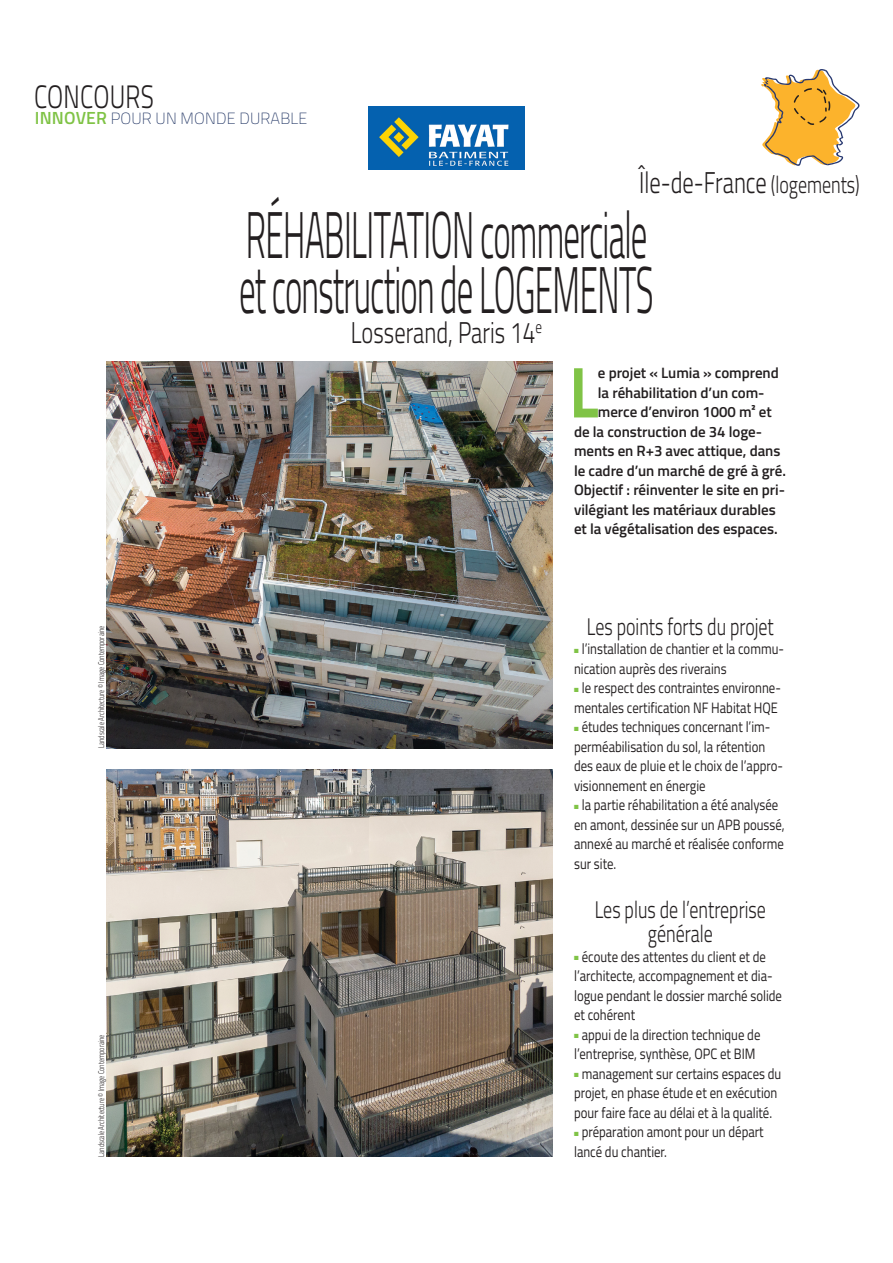
<style>
.page{position:relative;width:893px;height:1263px;background:#fff}
.page>*{position:absolute;margin:0;border:0;box-sizing:border-box;transform-origin:0 0}
.t1{font:700 72.3px "Titillium Web";color:#80c346;scale:.85 1}
.t2{font:300 66px/55.5px "Titillium Web";letter-spacing:-.025em;color:#231f20;scale:.5 1}
.t3{font:300 32.4px "Titillium Web";letter-spacing:.01em;color:#231f20;scale:.75 1}
.t4{font:300 30px "Titillium Web";color:#231f20;scale:.75 1}
.t5{font:300 24px/24px "Titillium Web";color:#231f20;text-align:center;scale:.75 1}
.t6{font:200 16.2px "Titillium Web";letter-spacing:.01em;color:#1d3161}
.t7{font:15px/19.5px "Titillium Web";color:#231f20;scale:.85 1}
.t8{font:600 15px "Titillium Web";letter-spacing:-.005em;color:#231f20}
.t9{font:300 8.25px "Titillium Web";color:#231f20;scale:.75 1}
.s1{font-weight:600;font-size:17.55px;color:#80c346}
.s2{font-size:24px}
.s3{color:#80c346}
</style>
<div class="page">
<svg style="left:761px;top:69px;width:99px;height:97px"></svg>
<img style="left:368px;top:107px;width:156px;height:63px">
<img style="left:106px;top:361px;width:447px;height:387px">
<img style="left:106px;top:770px;width:447px;height:387px">
<h3 class="t3" style="left:34px;top:73px;width:161px">CONCOURS</h3>
<p class="t6" style="left:35px;top:107px;width:274px"><span class="s1">INNOVER</span> POUR UN MONDE DURABLE</p>
<p class="t9" style="left:95px;top:748px;width:164px;rotate:-90deg">Landscale Architecture © Image Contemporaine</p>
<p class="t9" style="left:95px;top:1157px;width:164px;rotate:-90deg">Landscale Architecture © Image Contemporaine</p>
<h3 class="t4" style="left:639px;top:161px;width:296px">Île-de-France <span class="s2">(logements)</span></h3>
<h2 class="t2" style="left:239px;top:204px;width:831px">RÉHABILITATION commerciale et construction de LOGEMENTS</h2>
<h3 class="t4" style="left:351px;top:311px;width:256px">Losserand, Paris 14<sup>e</sup></h3>
<h1 class="t1" style="left:569px;top:337px;width:36px">L</h1>
<p class="t8" style="left:598px;top:362px;width:182px">e projet « Lumia » comprend</p>
<p class="t8" style="left:598px;top:381px;width:168px">la réhabilitation d’un com-</p>
<p class="t8" style="left:598px;top:401px;width:175px">merce d’environ 1000 m² et</p>
<p class="t8" style="left:574px;top:420px;width:189px">de la construction de 34 loge-</p>
<p class="t8" style="left:574px;top:440px;width:208px">ments en R+3 avec attique, dans</p>
<p class="t8" style="left:574px;top:459px;width:213px">le cadre d’un marché de gré à gré.</p>
<p class="t8" style="left:574px;top:479px;width:213px">Objectif : réinventer le site en pri-</p>
<p class="t8" style="left:574px;top:498px;width:203px">vilégiant les matériaux durables</p>
<p class="t8" style="left:574px;top:518px;width:205px">et la végétalisation des espaces.</p>
<h3 class="t5" style="left:587px;top:613px;width:251px">Les points forts du projet</h3>
<p class="t7" style="left:574px;top:638px;width:249px"><span class="s3">■</span> l’installation de chantier et la commu&shy;nication auprès des riverains</p>
<p class="t7" style="left:574px;top:677px;width:245px"><span class="s3">■</span> le respect des contraintes environne&shy;mentales certification NF Habitat HQE</p>
<p class="t7" style="left:574px;top:716px;width:247px"><span class="s3">■</span> études techniques concernant l’im&shy;perméabilisation du sol, la rétention des eaux de pluie et le choix de l’appro&shy;visionnement en énergie</p>
<p class="t7" style="left:574px;top:794px;width:249px"><span class="s3">■</span> la partie réhabilitation a été analysée en amont, dessinée sur un APB poussé, annexé au marché et réalisée conforme sur site.</p>
<h3 class="t5" style="left:595px;top:896px;width:230px">Les plus de l’entreprise générale</h3>
<p class="t7" style="left:574px;top:946px;width:246px"><span class="s3">■</span> écoute des attentes du client et de l’architecte, accompagnement et dia&shy;logue pendant le dossier marché solide et cohérent</p>
<p class="t7" style="left:574px;top:1024px;width:221px"><span class="s3">■</span> appui de la direction technique de l’entreprise, synthèse, OPC et BIM</p>
<p class="t7" style="left:574px;top:1063px;width:245px"><span class="s3">■</span> management sur certains espaces du projet, en phase étude et en exécution pour faire face au délai et à la qualité.</p>
<p class="t7" style="left:574px;top:1121px;width:225px"><span class="s3">■</span> préparation amont pour un départ lancé du chantier.</p>
</div>
